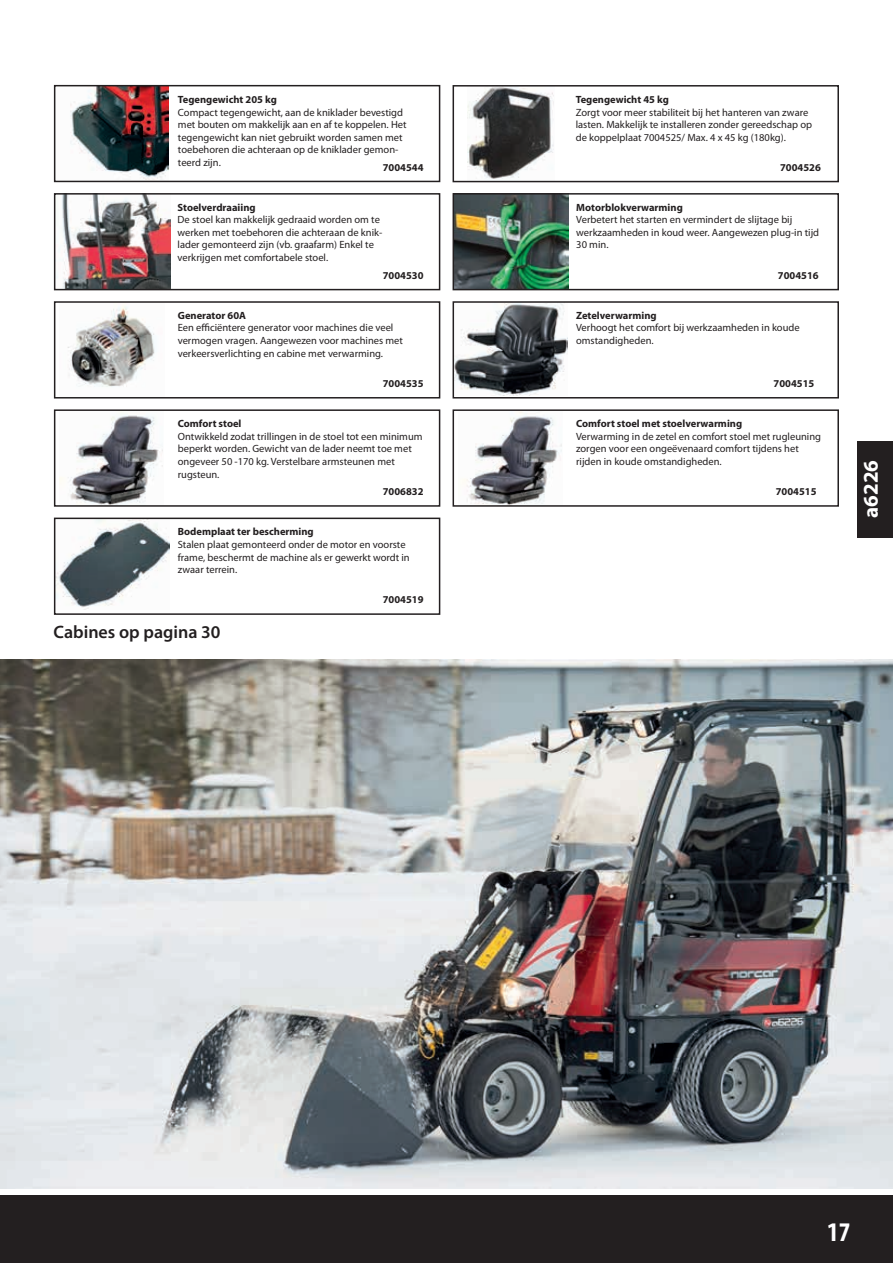
<style>
.page{position:relative;width:893px;height:1263px;background:#fff}
.page>*{position:absolute;margin:0;border:0;box-sizing:border-box;transform-origin:0 0}
.t1{font:700 condensed 27px "Myriad Pro";color:#fff}
.t2{font:700 21px "Myriad Pro";color:#fff}
.t3{font:600 18px "Myriad Pro";color:#231f20}
.t4{font:10.5px/12.6px "Myriad Pro";color:#231f20}
.t5{font:700 10.5px "Myriad Pro";color:#231f20}
</style>
<div class="page">
<div style="left:0;top:1196px;width:893px;height:67px;background:#231f20"></div>
<img style="left:456px;top:196px;width:113px;height:91px">
<div style="left:453px;top:193px;width:386px;height:97px;border:2px solid #231f20"></div>
<img style="left:62px;top:196px;width:108px;height:91px">
<img style="left:70px;top:88px;width:99px;height:91px">
<div style="left:54px;top:85px;width:386px;height:97px;border:2px solid #231f20"></div>
<div style="left:54px;top:193px;width:386px;height:97px;border:2px solid #231f20"></div>
<img style="left:467px;top:88px;width:87px;height:91px">
<div style="left:453px;top:85px;width:386px;height:97px;border:2px solid #231f20"></div>
<img style="left:57px;top:521px;width:112px;height:88px">
<div style="left:54px;top:518px;width:386px;height:97px;border:2px solid #231f20"></div>
<img style="left:67px;top:305px;width:88px;height:82px">
<div style="left:54px;top:301px;width:386px;height:97px;border:2px solid #231f20"></div>
<img style="left:456px;top:304px;width:112px;height:91px">
<div style="left:453px;top:301px;width:386px;height:97px;border:2px solid #231f20"></div>
<img style="left:60px;top:415px;width:103px;height:89px">
<div style="left:54px;top:409px;width:386px;height:98px;border:2px solid #231f20"></div>
<img style="left:463px;top:412px;width:99px;height:92px">
<div style="left:453px;top:409px;width:386px;height:98px;border:2px solid #231f20"></div>
<img style="left:0;top:659px;width:893px;height:529px">
<div style="left:857px;top:441px;width:36px;height:96px;background:#231f20"></div>
<p class="t5" style="left:576px;top:93px;width:95px">Tegengewicht 45 kg</p>
<p class="t4" style="left:576px;top:106px;width:238px">Zorgt voor meer stabiliteit bij het hanteren van zware lasten. Makkelijk te installeren zonder gereedschap op de koppelplaat 7004525/ Max. 4 x 45 kg (180kg).</p>
<p class="t5" style="left:178px;top:93px;width:100px">Tegengewicht 205 kg</p>
<p class="t4" style="left:178px;top:106px;width:230px">Compact tegengewicht, aan de kniklader bevestigd met bouten om makkelijk aan en af te koppelen. Het tegengewicht kan niet gebruikt worden samen met toebehoren die achteraan op de kniklader gemon&shy;teerd zijn.</p>
<p class="t5" style="left:383px;top:161px;width:42px">7004544</p>
<p class="t5" style="left:780px;top:161px;width:42px">7004526</p>
<p class="t5" style="left:178px;top:200px;width:80px">Stoelverdraaiing</p>
<p class="t4" style="left:178px;top:213px;width:206px">De stoel kan makkelijk gedraaid worden om te werken met toebehoren die achteraan de knik&shy;lader gemonteerd zijn (vb. graafarm) Enkel te verkrijgen met comfortabele stoel.</p>
<p class="t5" style="left:383px;top:269px;width:42px">7004530</p>
<p class="t5" style="left:178px;top:308px;width:70px">Generator 60A</p>
<p class="t4" style="left:178px;top:321px;width:227px">Een efficiëntere generator voor machines die veel vermogen vragen. Aangewezen voor machines met verkeersverlichting en cabine met verwarming.</p>
<p class="t5" style="left:576px;top:200px;width:108px">Motorblokverwarming</p>
<p class="t4" style="left:576px;top:213px;width:244px">Verbetert het starten en vermindert de slijtage bij werkzaamheden in koud weer. Aangewezen plug-in tijd<br>30 min.</p>
<p class="t5" style="left:778px;top:269px;width:42px">7004516</p>
<p class="t5" style="left:576px;top:308px;width:82px">Zetelverwarming</p>
<p class="t4" style="left:576px;top:321px;width:225px">Verhoogt het comfort bij werkzaamheden in koude omstandigheden.</p>
<p class="t5" style="left:383px;top:377px;width:42px">7004535</p>
<p class="t5" style="left:774px;top:377px;width:42px">7004515</p>
<p class="t5" style="left:178px;top:417px;width:65px">Comfort stoel</p>
<p class="t4" style="left:178px;top:430px;width:246px">Ontwikkeld zodat trillingen in de stoel tot een minimum beperkt worden. Gewicht van de lader neemt toe met ongeveer 50 -170 kg. Verstelbare armsteunen met rugsteun.</p>
<p class="t5" style="left:576px;top:417px;width:168px">Comfort stoel met stoelverwarming</p>
<p class="t4" style="left:576px;top:430px;width:246px">Verwarming in de zetel en comfort stoel met rugleuning zorgen voor een ongeëvenaard comfort tijdens het rijden in koude omstandigheden.</p>
<p class="t5" style="left:383px;top:485px;width:42px">7006832</p>
<p class="t5" style="left:776px;top:485px;width:42px">7004515</p>
<p class="t5" style="left:178px;top:525px;width:137px">Bodemplaat ter bescherming</p>
<p class="t4" style="left:178px;top:538px;width:233px">Stalen plaat gemonteerd onder de motor en voorste frame, beschermt de machine als er gewerkt wordt in zwaar terrein.</p>
<h3 class="t3" style="left:54px;top:621px;width:168px">Cabines op pagina 30</h3>
<p class="t5" style="left:383px;top:592px;width:42px">7004519</p>
<h2 class="t2" style="left:857px;top:518px;width:59px;rotate:-90deg">a6226</h2>
<h1 class="t1" style="left:827px;top:1215px;width:25px">17</h1>
</div>
